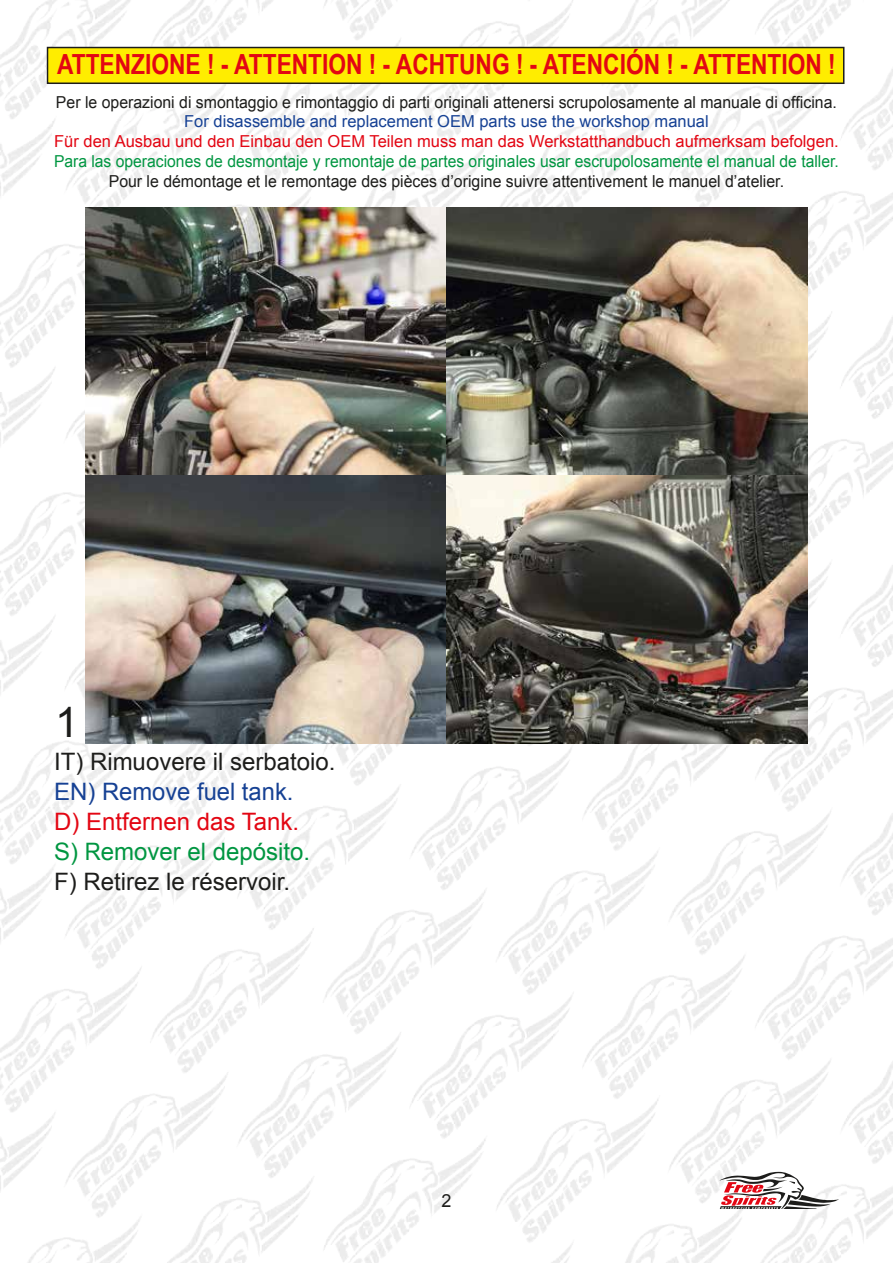
<style>
.page{position:relative;width:893px;height:1263px;background:#fff}
.page>*{position:absolute;margin:0;border:0;box-sizing:border-box;transform-origin:0 0}
.t1{font:42px "Arial";color:#1d1d1b}
.t2{font:700 27.75px "Arial Narrow";color:#e30613}
.t3{font:24px "Arial";color:#1d1d1b}
.t4{font:24px "Arial";color:#009641}
.t5{font:24px "Arial";color:#e30613}
.t6{font:24px "Arial";color:#164194}
.t7{font:18px "Arial";color:#1d1d1b}
.t8{font:16.5px "Arial";color:#1d1d1b;scale:.96 1}
.t9{font:16.5px "Arial";color:#009641;scale:.95 1}
.t10{font:16.5px "Arial";color:#e30613}
.t11{font:16.5px "Arial";color:#164194}
</style>
<div class="page">
<img style="left:0;top:0;width:893px;height:1262px">
<div style="left:48px;top:48px;width:796px;height:35px;background:#ffed00"></div>
<div style="left:47px;top:47px;width:797px;height:37px;border:2px solid #1d1d1b"></div>
<img style="left:85px;top:207px;width:723px;height:536px">
<h2 class="t2" style="left:57px;top:43px;width:502px">ATTENZIONE ! - ATTENTION ! - ACHTUNG ! - ATEN</h2>
<h2 class="t2" style="left:603px;top:43px;width:234px">CIÓN ! - ATTENTION !</h2>
<p class="t8" style="left:56px;top:91px;width:815px">Per le operazioni di smontaggio e rimontaggio di parti originali attenersi scrupolosamente al manuale di officina.</p>
<p class="t11" style="left:184px;top:111px;width:526px">For disassemble and replacement OEM parts use the workshop manual</p>
<p class="t10" style="left:54px;top:131px;width:786px">Für den Ausbau und den Einbau den OEM Teilen muss man das Werkstatthandbuch aufmerksam befolgen.</p>
<p class="t9" style="left:54px;top:150px;width:828px">Para las operaciones de desmontaje y remontaje de partes originales usar escrupolosamente el manual de taller.</p>
<p class="t8" style="left:109px;top:170px;width:705px">Pour le démontage et le remontage des pièces d’origine suivre attentivement le manuel d’atelier.</p>
<h1 class="t1" style="left:55px;top:695px;width:25px">1</h1>
<h3 class="t3" style="left:54px;top:746px;width:283px">IT) Rimuovere il serbatoio.</h3>
<h3 class="t6" style="left:54px;top:776px;width:241px">EN) Remove fuel tank.</h3>
<h3 class="t5" style="left:54px;top:806px;width:247px">D) Entfernen das Tank.</h3>
<h3 class="t4" style="left:54px;top:836px;width:258px">S) Remover el depósito.</h3>
<h3 class="t3" style="left:54px;top:866px;width:238px">F) Retirez le réservoir.</h3>
<p class="t7" style="left:441px;top:1189px;width:12px">2</p>
</div>
